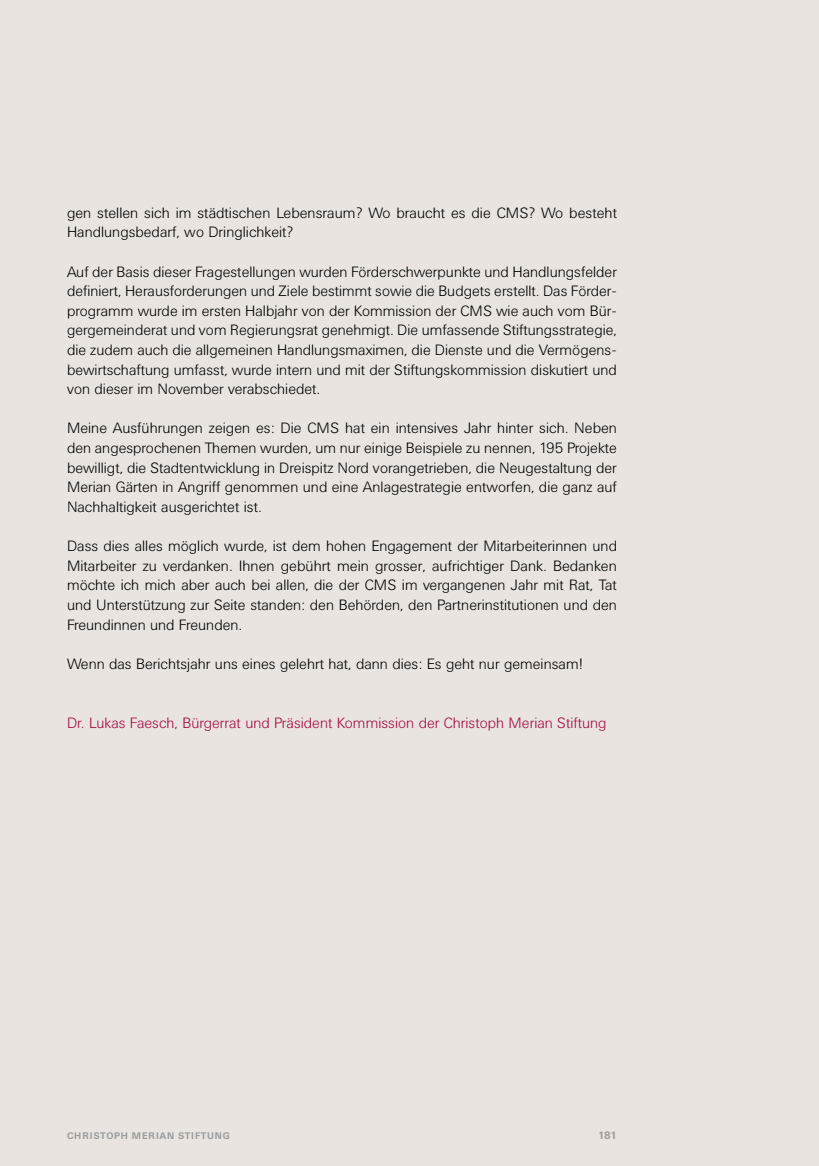
<style>
.page{position:relative;width:819px;height:1166px;background:#e9e4df}
.page>*{position:absolute;margin:0;border:0;box-sizing:border-box;transform-origin:0 0}
.t1{font:300 14.88px/19.6px "Univers BQ";color:#000;text-align:justify}
.t2{font:300 14.88px "Univers BQ";color:#a40b40}
.t3{font:700 10.5px "Univers BQ";color:#9c9c9d}
.t4{font:700 9.45px "Univers BQ";letter-spacing:.085em;color:#9c9c9d}
</style>
<div class="page">
<p class="t1" style="left:67px;top:203px;width:551px">gen stellen sich im städtischen Lebensraum? Wo braucht es die CMS? Wo besteht<br>Handlungsbedarf, wo Dringlichkeit?</p>
<p class="t1" style="left:67px;top:262px;width:551px">Auf der Basis dieser Fragestellungen wurden Förderschwerpunkte und Handlungsfelder definiert, Herausforderungen und Ziele bestimmt sowie die Budgets erstellt. Das Förder&shy;programm wurde im ersten Halbjahr von der Kommission der CMS wie auch vom Bür&shy;gergemeinderat und vom Regierungsrat genehmigt. Die umfassende Stiftungsstrategie, die zudem auch die allgemeinen Handlungsmaximen, die Dienste und die Vermögens&shy;bewirtschaftung umfasst, wurde intern und mit der Stiftungskommission diskutiert und von dieser im November verabschiedet.</p>
<p class="t1" style="left:67px;top:419px;width:551px">Meine Ausführungen zeigen es: Die CMS hat ein intensives Jahr hinter sich. Neben den angesprochenen Themen wurden, um nur einige Beispiele zu nennen, 195 Projekte bewilligt, die Stadtentwicklung in Dreispitz Nord vorangetrieben, die Neugestaltung der Merian Gärten in Angriff genommen und eine Anlagestrategie entworfen, die ganz auf Nachhaltigkeit ausgerichtet ist.</p>
<p class="t1" style="left:67px;top:536px;width:551px">Dass dies alles möglich wurde, ist dem hohen Engagement der Mitarbeiterinnen und Mitarbeiter zu verdanken. Ihnen gebührt mein grosser, aufrichtiger Dank. Bedanken möchte ich mich aber auch bei allen, die der CMS im vergangenen Jahr mit Rat, Tat und Unterstützung zur Seite standen: den Behörden, den Partnerinstitutionen und den Freundinnen und Freunden.</p>
<p class="t1" style="left:67px;top:654px;width:517px">Wenn das Berichtsjahr uns eines gelehrt hat, dann dies: Es geht nur gemeinsam!</p>
<p class="t2" style="left:67px;top:714px;width:541px">Dr. Lukas Faesch, Bürgerrat und Präsident Kommission der Christoph Merian Stiftung</p>
<p class="t4" style="left:67px;top:1130px;width:15px">CHRIST</p>
<p class="t4" style="left:106px;top:1130px;width:43px">OPH MERIA</p>
<p class="t4" style="left:167px;top:1130px;width:25px">N STIFTU</p>
<p class="t4" style="left:215px;top:1130px;width:15px">NG</p>
<p class="t3" style="left:598px;top:1129px;width:20px">181</p>
</div>
